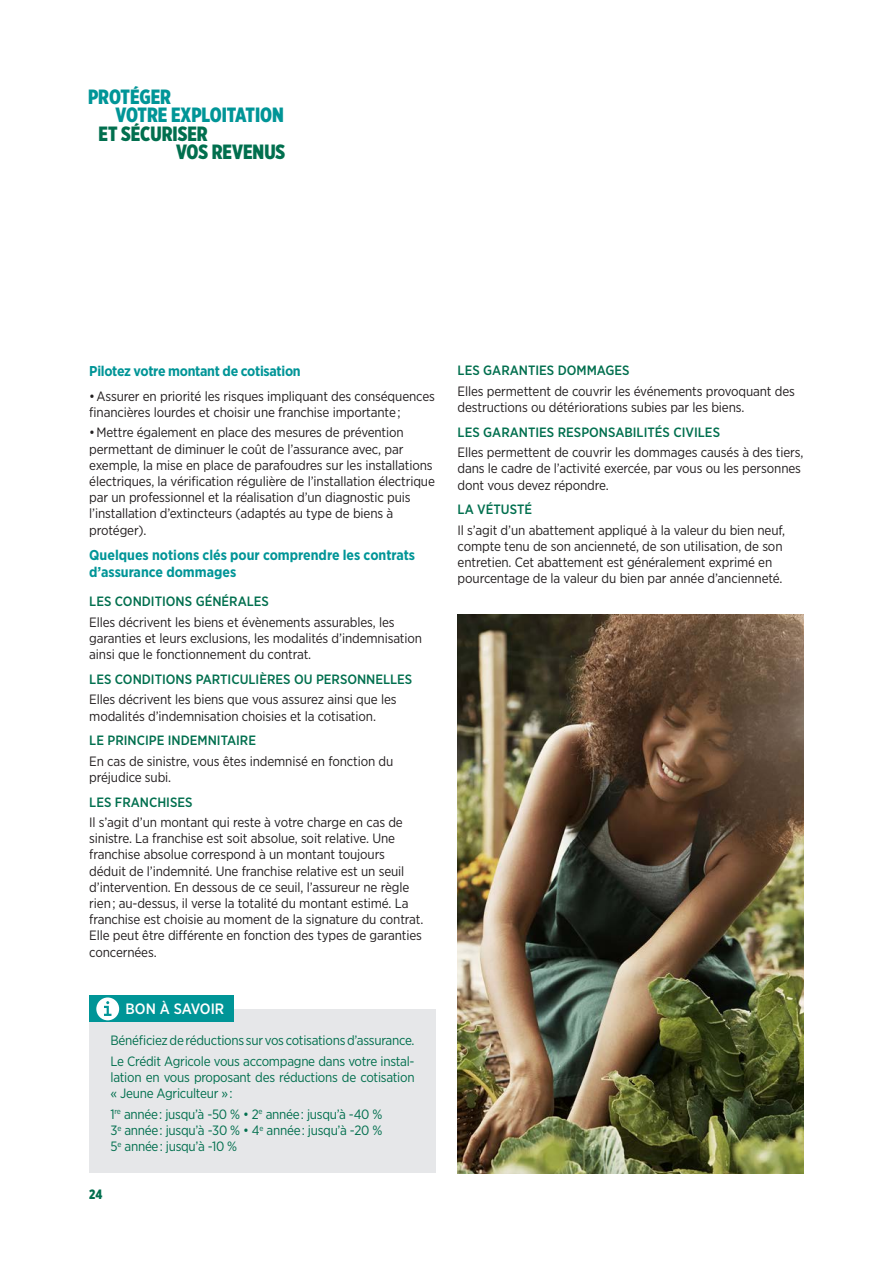
<style>
.page{position:relative;width:893px;height:1263px;background:#fff}
.page>*{position:absolute;margin:0;border:0;box-sizing:border-box;transform-origin:0 0}
.t1{font:900 20.7px "Gotham X Narrow";color:#009597}
.t2{font:900 20.7px "Gotham X Narrow";color:#016f4e}
.t3{font:500 15px "Gotham Narrow";color:#fff}
.t4{font:700 14.25px/17.1px "Gotham Narrow";color:#009597}
.t5{font:700 14.25px "Gotham Narrow";letter-spacing:-.02em;color:#009597}
.t6{font:13.5px/16.2px "Gotham Narrow";letter-spacing:-.01em;color:#231f20}
.t7{font:13.5px/16.2px "Gotham Narrow";letter-spacing:-.02em;color:#016f4e;text-align:justify}
.t8{font:500 13.5px "Gotham Narrow";color:#016f4e}
.t9{font:900 13.5px "Gotham X Narrow";color:#016f4e}
</style>
<div class="page">
<img style="left:457px;top:614px;width:347px;height:560px">
<div style="left:89px;top:1009px;width:347px;height:164px;background:#e6e7e9"></div>
<div style="left:89px;top:995px;width:145px;height:27px;background:#009597"></div>
<div style="left:96px;top:997px;width:23px;height:23px;background:#fff;border-radius:50%"></div>
<svg style="left:104px;top:1001px;width:7px;height:15px"></svg>
<p class="t1" style="left:88px;top:83px;width:85px">PROTÉGER</p>
<p class="t1" style="left:116px;top:102px;width:170px">VOTRE EXPLOITATION</p>
<p class="t2" style="left:99px;top:121px;width:111px">ET SÉCURISER</p>
<p class="t2" style="left:176px;top:139px;width:111px">VOS REVENUS</p>
<p class="t5" style="left:89px;top:362px;width:213px">Pilotez votre montant de cotisation</p>
<p class="t6" style="left:89px;top:388px;width:347px">• Assurer en priorité les risques impliquant des conséquences financières lourdes et choisir une franchise importante ;</p>
<p class="t6" style="left:89px;top:424px;width:347px">• Mettre également en place des mesures de prévention permettant de diminuer le coût de l’assurance avec, par exemple, la mise en place de parafoudres sur les installations électriques, la vérification régulière de l’installation électrique par un professionnel et la réalisation d’un diagnostic puis l’installation d’extincteurs (adaptés au type de biens à protéger).</p>
<p class="t4" style="left:89px;top:546px;width:327px">Quelques notions clés pour comprendre les contrats d’assurance dommages</p>
<p class="t8" style="left:89px;top:593px;width:181px">LES CONDITIONS GÉNÉRALES</p>
<p class="t6" style="left:89px;top:614px;width:334px">Elles décrivent les biens et évènements assurables, les garanties et leurs exclusions, les modalités d’indemnisation ainsi que le fonctionnement du contrat.</p>
<p class="t8" style="left:89px;top:670px;width:325px">LES CONDITIONS PARTICULIÈRES OU PERSONNELLES</p>
<p class="t6" style="left:89px;top:691px;width:309px">Elles décrivent les biens que vous assurez ainsi que les modalités d’indemnisation choisies et la cotisation.</p>
<p class="t8" style="left:89px;top:732px;width:168px">LE PRINCIPE INDEMNITAIRE</p>
<p class="t6" style="left:89px;top:752px;width:306px">En cas de sinistre, vous êtes indemnisé en fonction du préjudice subi.</p>
<p class="t8" style="left:89px;top:793px;width:105px">LES FRANCHISES</p>
<p class="t6" style="left:89px;top:814px;width:336px">Il s’agit d’un montant qui reste à votre charge en cas de sinistre. La franchise est soit absolue, soit relative. Une franchise absolue correspond à un montant toujours déduit de l’indemnité. Une franchise relative est un seuil d’intervention. En dessous de ce seuil, l’assureur ne règle rien ; au-dessus, il verse la totalité du montant estimé. La franchise est choisie au moment de la signature du contrat.<br>Elle peut être différente en fonction des types de garanties concernées.</p>
<p class="t3" style="left:126px;top:999px;width:100px">BON À SAVOIR</p>
<p class="t7" style="left:111px;top:1032px;width:305px">Bénéficiez de réductions sur vos cotisations d’assurance.</p>
<p class="t7" style="left:111px;top:1053px;width:306px">Le Crédit Agricole vous accompagne dans votre instal&shy;lation en vous proposant des réductions de cotisation « Jeune Agriculteur » :</p>
<p class="t7" style="left:111px;top:1106px;width:273px">1<sup>re</sup> année : jusqu’à -50 % • 2<sup>e</sup> année : jusqu’à -40 %</p>
<p class="t7" style="left:111px;top:1122px;width:273px">3<sup>e</sup> année : jusqu’à -30 % • 4<sup>e</sup> année : jusqu’à -20 %</p>
<p class="t7" style="left:111px;top:1138px;width:128px">5<sup>e</sup> année : jusqu’à -10 %</p>
<p class="t9" style="left:89px;top:1186px;width:15px">24</p>
<p class="t8" style="left:458px;top:362px;width:174px">LES GARANTIES DOMMAGES</p>
<p class="t6" style="left:458px;top:383px;width:339px">Elles permettent de couvrir les événements provoquant des destructions ou détériorations subies par les biens.</p>
<p class="t8" style="left:458px;top:423px;width:264px">LES GARANTIES RESPONSABILITÉS CIVILES</p>
<p class="t6" style="left:458px;top:444px;width:347px">Elles permettent de couvrir les dommages causés à des tiers, dans le cadre de l’activité exercée, par vous ou les personnes dont vous devez répondre.</p>
<p class="t8" style="left:458px;top:501px;width:76px">LA VÉTUSTÉ</p>
<p class="t6" style="left:458px;top:522px;width:329px">Il s’agit d’un abattement appliqué à la valeur du bien neuf, compte tenu de son ancienneté, de son utilisation, de son entretien. Cet abattement est généralement exprimé en pourcentage de la valeur du bien par année d’ancienneté.</p>
</div>
